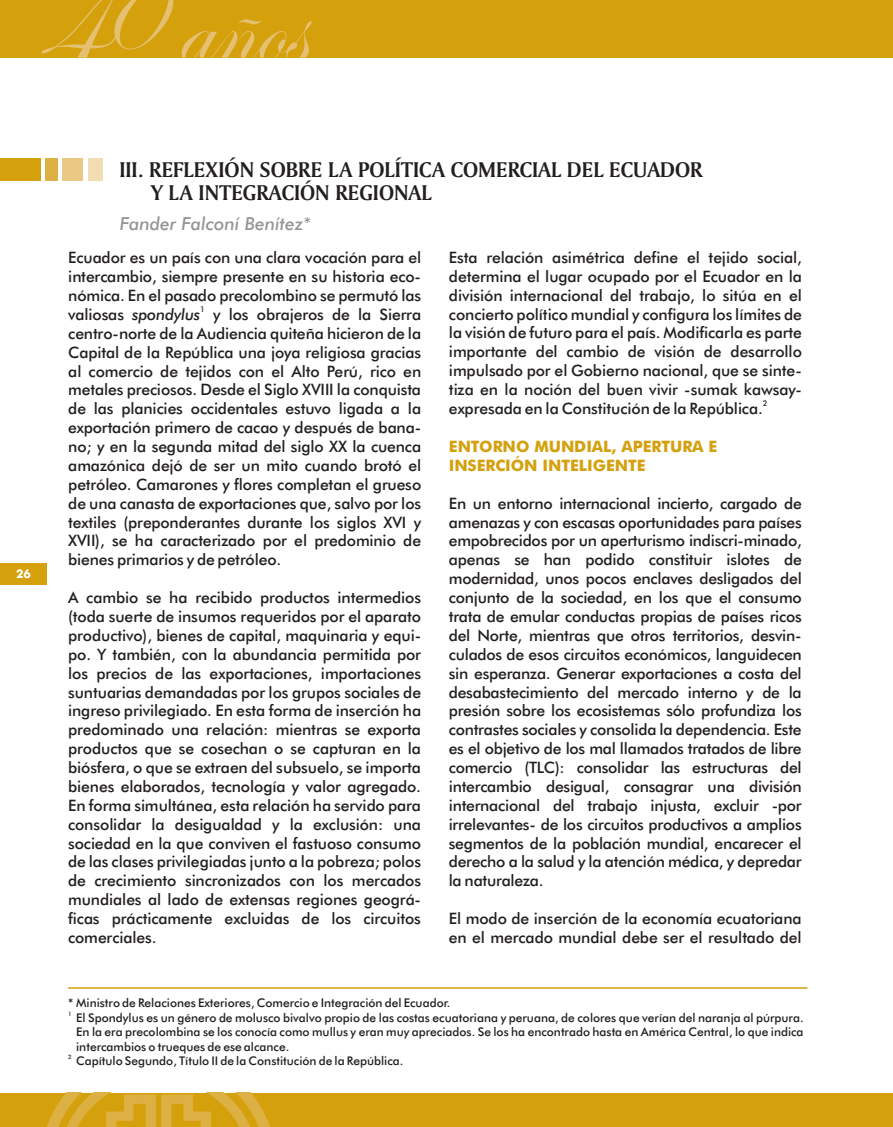
<style>
.page{position:relative;width:893px;height:1127px;background:#fff}
.page>*{position:absolute;margin:0;border:0;box-sizing:border-box;transform-origin:0 0}
.t1{font:22.5px/22.5px "Amerigo BT Roman A,Bold";color:#231f20}
.t2{font:italic 500 18px "Futura BT";color:#939598}
.t3{font:500 15.75px/18.9px "Futura BT";letter-spacing:-.01em;color:#231f20;text-align:justify}
.t4{font:500 15.75px/18.9px "Futura BT";color:#d4a00c}
.t5{font:500 12px/14.4px "Futura BT";color:#231f20;text-align:justify}
.t6{font:500 12px "Futura BT";color:#fff}
.t7{font:500 7.8px "Futura BT";color:#231f20}
.t8{font:500 6px "Futura BT";color:#231f20}
.s1{font-style:italic}
</style>
<div class="page">
<div style="left:0;top:563px;width:47px;height:21px;background:#d4a00c"></div>
<div style="left:0;top:1093px;width:893px;height:34px;background:#d4a00c"></div>
<svg style="left:47px;top:1093px;width:223px;height:34px"></svg>
<div style="left:0;top:0;width:893px;height:58px;background:#d4a00c"></div>
<svg style="left:41px;top:0;width:271px;height:58px"></svg>
<div style="left:89px;top:158px;width:14px;height:23px;background:#f1ddb1"></div>
<div style="left:62px;top:158px;width:21px;height:23px;background:#eac985"></div>
<div style="left:45px;top:158px;width:12px;height:23px;background:#ddb044"></div>
<div style="left:0;top:158px;width:40px;height:23px;background:#d4a00c"></div>
<hr style="left:68px;top:987px;width:739px;height:2px;background:#d4a00c">
<p class="t6" style="left:16px;top:569px;width:17px">26</p>
<h1 class="t1" style="left:151px;top:160px;width:553px;text-indent:-32px">III. REFLEXIÓN SOBRE LA POLÍTICA COMERCIAL DEL ECUADOR<br>Y LA INTEGRACIÓN REGIONAL</h1>
<p class="t2" style="left:120px;top:216px;width:193px">Fander Falconí Benítez*</p>
<p class="t3" style="left:68px;top:249px;width:355px">Ecuador es un país con una clara vocación para el intercambio, siempre presente en su historia eco&shy;nómica. En el pasado precolombino se permutó las</p>
<p class="t7" style="left:200px;top:306px;width:6px">1</p>
<p class="t3" style="left:68px;top:306px;width:355px">valiosas <span class="s1">spondylus</span> y los obrajeros de la Sierra centro-norte de la Audiencia quiteña hicieron de la Capital de la República una joya religiosa gracias al comercio de tejidos con el Alto Perú, rico en metales preciosos. Desde el Siglo XVIII la conquista de las planicies occidentales estuvo ligada a la exportación primero de cacao y después de bana&shy;no; y en la segunda mitad del siglo XX la cuenca amazónica dejó de ser un mito cuando brotó el petróleo. Camarones y flores completan el grueso de una canasta de exportaciones que, salvo por los textiles (preponderantes durante los siglos XVI y XVII), se ha caracterizado por el predominio de bienes primarios y de petróleo.</p>
<p class="t3" style="left:68px;top:589px;width:355px">A cambio se ha recibido productos intermedios (toda suerte de insumos requeridos por el aparato productivo), bienes de capital, maquinaria y equi&shy;po. Y también, con la abundancia permitida por los precios de las exportaciones, importaciones suntuarias demandadas por los grupos sociales de ingreso privilegiado. En esta forma de inserción ha predominado una relación: mientras se exporta productos que se cosechan o se capturan en la biósfera, o que se extraen del subsuelo, se importa bienes elaborados, tecnología y valor agregado.<br>En forma simultánea, esta relación ha servido para consolidar la desigualdad y la exclusión: una sociedad en la que conviven el fastuoso consumo de las clases privilegiadas junto a la pobreza; polos de crecimiento sincronizados con los mercados mundiales al lado de extensas regiones geográ&shy;ficas prácticamente excluidas de los circuitos comerciales.</p>
<p class="t3" style="left:449px;top:249px;width:355px">Esta relación asimétrica define el tejido social, determina el lugar ocupado por el Ecuador en la división internacional del trabajo, lo sitúa en el concierto político mundial y configura los límites de la visión de futuro para el país. Modificarla es parte importante del cambio de visión de desarrollo impulsado por el Gobierno nacional, que se sinte&shy;tiza en la noción del buen vivir -sumak kawsay-</p>
<p class="t7" style="left:763px;top:400px;width:6px">2</p>
<p class="t3" style="left:449px;top:401px;width:315px">expresada en la Constitución de la República.</p>
<p class="t4" style="left:449px;top:438px;width:270px">ENTORNO MUNDIAL, APERTURA E<br>INSERCIÓN INTELIGENTE</p>
<p class="t3" style="left:449px;top:495px;width:355px">En un entorno internacional incierto, cargado de amenazas y con escasas oportunidades para países empobrecidos por un aperturismo indiscri-minado, apenas se han podido constituir islotes de modernidad, unos pocos enclaves desligados del conjunto de la sociedad, en los que el consumo trata de emular conductas propias de países ricos del Norte, mientras que otros territorios, desvin&shy;culados de esos circuitos económicos, languidecen sin esperanza. Generar exportaciones a costa del desabastecimiento del mercado interno y de la presión sobre los ecosistemas sólo profundiza los contrastes sociales y consolida la dependencia. Este es el objetivo de los mal llamados tratados de libre comercio (TLC): consolidar las estructuras del intercambio desigual, consagrar una división internacional del trabajo injusta, excluir -por irrelevantes- de los circuitos productivos a amplios segmentos de la población mundial, encarecer el derecho a la salud y la atención médica, y depredar la naturaleza.</p>
<p class="t3" style="left:449px;top:910px;width:354px">El modo de inserción de la economía ecuatoriana en el mercado mundial debe ser el resultado del</p>
<p class="t5" style="left:68px;top:997px;width:384px">* Ministro de Relaciones Exteriores, Comercio e Integración del Ecuador.</p>
<p class="t8" style="left:68px;top:1011px;width:5px">1</p>
<p class="t5" style="left:76px;top:1012px;width:729px">El Spondylus es un género de molusco bivalvo propio de las costas ecuatoriana y peruana, de colores que verían del naranja al púrpura.<br>En la era precolombina se los conocía como mullus y eran muy apreciados. Se los ha encontrado hasta en América Central, lo que indica intercambios o trueques de ese alcance.</p>
<p class="t8" style="left:68px;top:1055px;width:5px">2</p>
<p class="t5" style="left:76px;top:1055px;width:329px">Capítulo Segundo, Título II de la Constitución de la República.</p>
</div>
